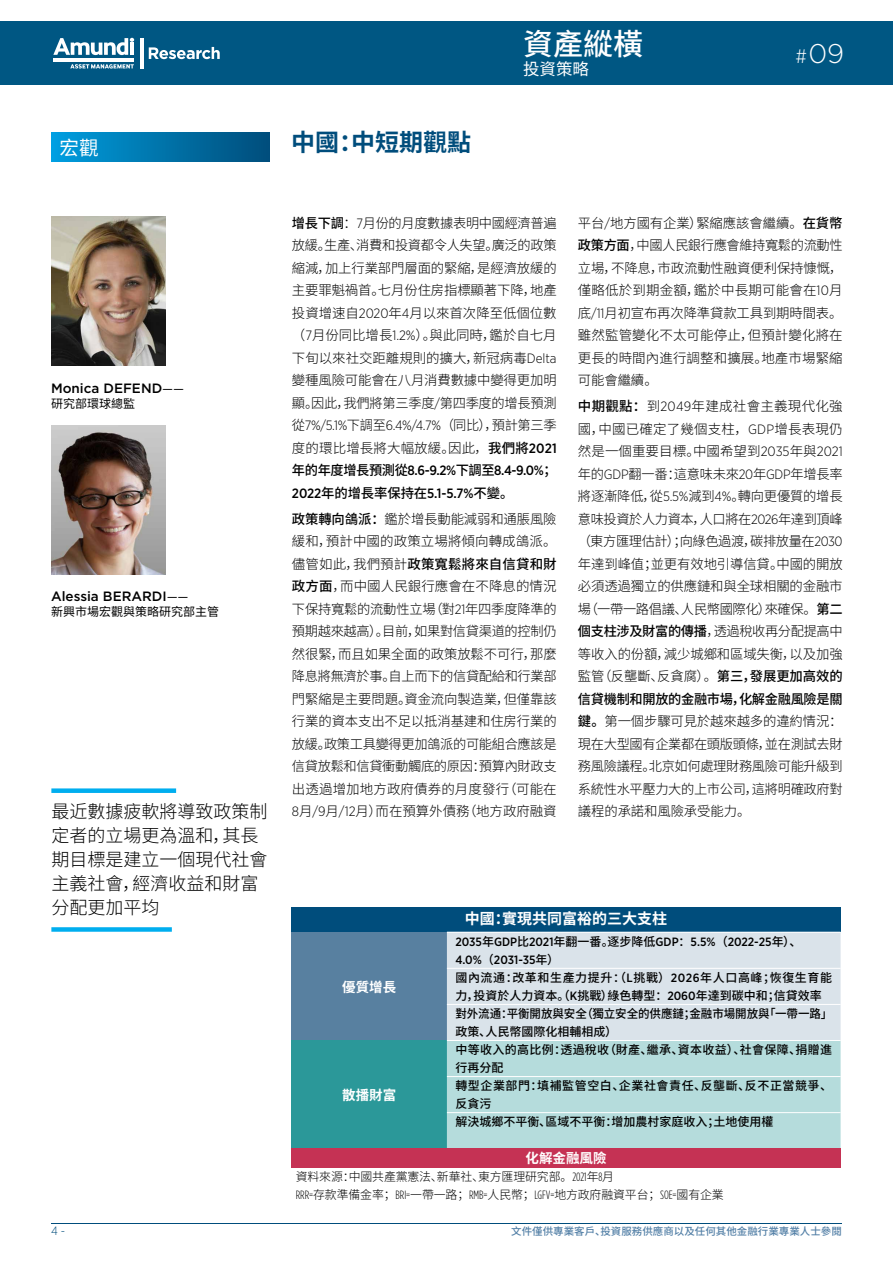
<style>
.page{position:relative;width:893px;height:1263px;background:#fff}
.page>*{position:absolute;margin:0;border:0;box-sizing:border-box;transform-origin:0 0}
.t1{font:500 30px "Noto Sans CJ Ksc";color:#fff}
.t2{font:300 27px "Gotham";color:#fff}
.t3{font:700 24px "Noto Sans CJ Ksc";color:#004d7c}
.t4{font:19.5px "Noto Sans CJ Ksc";color:#fff}
.t5{font:300 18px/24px "Noto Sans CJ Ksc";color:#000}
.t6{font:16.5px "Noto Sans CJ Ksc";color:#fff}
.t7{font:700 15px "Noto Sans CJ Ksc";color:#fff}
.t8{font:300 13.5px/22.5px "Noto Sans CJ Ksc";letter-spacing:-.01em;color:#000;text-align:justify}
.t9{font:500 13.5px/22.5px "Gotham Narrow";color:#000}
.t10{font:300 13.5px "Gotham Narrow";color:#000}
.t11{font:500 13.5px "Gotham";color:#000}
.t12{font:700 13.5px "Noto Sans CJ Ksc";color:#fff}
.t13{font:500 12px/18px "Noto Sans CJ Ksc";color:#000}
.t14{font:500 12px/18px "Noto Sans CJ Ksc";letter-spacing:.025em;color:#000}
.t15{font:300 12px/18px "Noto Sans CJ Ksc";letter-spacing:-.01em;color:#000}
.t16{font:500 12px/18px "Gotham Narrow";color:#000}
.t17{font:12px "Noto Sans CJ Ksc";color:#000}
.t18{font:300 12px "Gotham Narrow";color:#004d7c}
.t19{font:500 10.35px "Noto Sans CJ Ksc";color:#527fa6}
.s1{font-weight:400;font-style:italic;font-size:12px}
.s2{font-family:"Gotham Narrow";font-size:19.5px}
.s3{font-weight:500}
.s4{font-family:"Gotham Narrow"}
.s5{font-family:"Noto Sans CJ Ksc"}
.s6{font-family:"Gotham Narrow";font-weight:500}
.s7{font-family:"Gotham Condensed"}
</style>
<div class="page">
<hr style="left:51px;top:1222px;width:791px;height:1px;background:#004d7c">
<div style="left:0;top:21px;width:893px;height:64px;background:#005783"></div>
<svg style="left:53px;top:38px;width:81px;height:17px"></svg>
<hr style="left:130px;top:43px;width:4px;height:12px;background:#fff">
<hr style="left:53px;top:58px;width:81px;height:3px;background:#fff">
<svg style="left:70px;top:64px;width:64px;height:5px"></svg>
<hr style="left:140px;top:38px;width:3px;height:31px;background:#fff">
<svg style="left:149px;top:47px;width:71px;height:12px"></svg>
<div style="left:51px;top:132px;width:218px;height:30px;background:linear-gradient(to right,#009edf,#004d7b)"></div>
<img style="left:51px;top:217px;width:115px;height:149px">
<img style="left:51px;top:425px;width:115px;height:149px">
<div style="left:51px;top:788px;width:125px;height:5px;background:#00aeef"></div>
<div style="left:51px;top:927px;width:121px;height:5px;background:#00aeef"></div>
<div style="left:291px;top:907px;width:550px;height:25px;background:#004d7c"></div>
<div style="left:291px;top:932px;width:156px;height:108px;background:#5880a0"></div>
<div style="left:291px;top:1040px;width:156px;height:108px;background:#2b9899"></div>
<svg style="left:447px;top:933px;width:394px;height:215px;background:#c7dfe3"></svg>
<div style="left:291px;top:1148px;width:550px;height:19px;background:#c53254"></div>
<hr style="left:447px;top:968px;width:394px;height:1px;background:#fff">
<hr style="left:447px;top:1004px;width:394px;height:1px;background:#fff">
<hr style="left:447px;top:1040px;width:394px;height:1px;background:#fff">
<hr style="left:447px;top:1076px;width:394px;height:1px;background:#fff">
<hr style="left:447px;top:1112px;width:394px;height:1px;background:#fff">
<h3 class="t4" style="left:60px;top:137px;width:40px">宏觀</h3>
<p class="t11" style="left:51px;top:379px;width:134px">Monica DEFEND<span class="s1">——</span></p>
<p class="t17" style="left:51px;top:396px;width:85px">研究部環球總監</p>
<p class="t11" style="left:51px;top:587px;width:139px">Alessia BERARDI<span class="s1">——</span></p>
<p class="t17" style="left:51px;top:605px;width:169px">新興市場宏觀與策略研究部主管</p>
<h3 class="t5" style="left:51px;top:800px;width:217px">最近數據疲軟將導致政策制定者的立場更為溫和，其長期目標是建立一個現代社會主義社會，經濟收益和財富分配更加平均</h3>
<p class="t18" style="left:51px;top:1224px;width:16px">4 -</p>
<h3 class="t3" style="left:291px;top:129px;width:182px">中國：中短期觀點</h3>
<h1 class="t1" style="left:523px;top:27px;width:121px">資產縱橫</h1>
<p class="t6" style="left:523px;top:60px;width:67px">投資策略</p>
<h2 class="t2" style="left:796px;top:37px;width:50px"><span class="s2">#</span> 09</h2>
<p class="t8" style="left:292px;top:212px;width:266px"><span class="s3">增長下調</span>：<span class="s4">7</span>月份的月度數據表明中國經濟普遍放緩。生產、消費和投資都令人失望。廣泛的政策縮減，加上行業部門層面的緊縮，是經濟放緩的主要罪魁禍首。七月份住房指標顯著下降，地產投資增速自<span class="s4">2020</span>年<span class="s4">4</span>月以來首次降至低個位數（<span class="s4">7</span>月份同比增長<span class="s4">1.2%</span>）。與此同時，鑑於自七月下旬以來社交距離規則的擴大，新冠病毒<span class="s4">Delta</span>變種風險可能會在八月消費數據中變得更加明顯。因此，我們將第三季度<span class="s4">/</span>第四季度的增長預測</p>
<p class="t10" style="left:292px;top:417px;width:266px"><span class="s5">從</span>7%/5.1%<span class="s5">下調至</span>6.4%/4.7%<span class="s5">（同比），預計第三季</span></p>
<p class="t8" style="left:292px;top:437px;width:266px">度的環比增長將大幅放緩。因此，<span class="s3">我們將</span><span class="s6">2021</span></p>
<p class="t9" style="left:292px;top:459px;width:266px"><span class="s5">年的年度增長預測從</span>8.6-9.2%<span class="s5">下調至</span>8.4-9.0%<span class="s5">；<br></span>2022<span class="s5">年的增長率保持在</span>5.1-5.7%<span class="s5">不變。</span></p>
<p class="t8" style="left:292px;top:508px;width:266px"><span class="s3">政策轉向鴿派：</span>鑑於增長動能減弱和通脹風險緩和，預計中國的政策立場將傾向轉成鴿派。儘管如此，我們預計<span class="s3">政策寬鬆將來自信貸和財政方面</span>，而中國人民銀行應會在不降息的情況下保持寬鬆的流動性立場（對<span class="s4">21</span>年四季度降準的預期越來越高）。目前，如果對信貸渠道的控制仍然很緊，而且如果全面的政策放鬆不可行，那麼降息將無濟於事。自上而下的信貸配給和行業部門緊縮是主要問題。資金流向製造業，但僅靠該行業的資本支出不足以抵消基建和住房行業的放緩。政策工具變得更加鴿派的可能組合應該是信貸放鬆和信貸衝動觸底的原因：預算內財政支出透過增加地方政府債券的月度發行（可能在<span class="s4">8</span>月<span class="s4">/9</span>月<span class="s4">/12</span>月）而在預算外債務（地方政府融資</p>
<p class="t8" style="left:578px;top:212px;width:266px">平台<span class="s4">/</span>地方國有企業）緊縮應該會繼續。<span class="s3">在貨幣政策方面</span>，中國人民銀行應會維持寬鬆的流動性立場，不降息，市政流動性融資便利保持慷慨，僅略低於到期金額，鑑於中長期可能會在<span class="s4">10</span>月底<span class="s4">/11</span>月初宣布再次降準貸款工具到期時間表。雖然監管變化不太可能停止，但預計變化將在更長的時間內進行調整和擴展。地產市場緊縮可能會繼續。</p>
<p class="t8" style="left:578px;top:395px;width:266px"><span class="s3">中期觀點：</span>到<span class="s4">2049</span>年建成社會主義現代化強國，中國已確定了幾個支柱，<span class="s4">GDP</span>增長表現仍然是一個重要目標。中國希望到<span class="s4">2035</span>年與<span class="s4">2021</span>年的<span class="s4">GDP</span>翻一番：這意味未來<span class="s4">20</span>年<span class="s4">GDP</span>年增長率將逐漸降低，從<span class="s4">5.5%</span>減到<span class="s4">4%</span>。轉向更優質的增長意味投資於人力資本，人口將在<span class="s4">2026</span>年達到頂峰（東方匯理估計）；向綠色過渡，碳排放量在<span class="s4">2030</span>年達到峰值；並更有效地引導信貸。中國的開放必須透過獨立的供應鏈和與全球相關的金融市場（一帶一路倡議、人民幣國際化）來確保。<span class="s3">第二個支柱涉及財富的傳播</span>，透過稅收再分配提高中等收入的份額，減少城鄉和區域失衡，以及加強監管（反壟斷、反貪腐）。<span class="s3">第三，發展更加高效的信貸機制和開放的金融市場，化解金融風險是關鍵。</span>第一個步驟可見於越來越多的違約情況：現在大型國有企業都在頭版頭條，並在測試去財務風險議程。北京如何處理財務風險可能升級到系統性水平壓力大的上市公司，這將明確政府對議程的承諾和風險承受能力。</p>
<p class="t12" style="left:342px;top:979px;width:55px">優質增長</p>
<p class="t7" style="left:465px;top:910px;width:204px">中國：實現共同富裕的三大支柱</p>
<p class="t16" style="left:455px;top:933px;width:348px">2035<span class="s5">年</span>GDP<span class="s5">比</span>2021<span class="s5">年翻一番。逐步降低</span>GDP<span class="s5">：</span>5.5%<span class="s5">（</span>2022-25<span class="s5">年）、<br></span>4.0%<span class="s5">（</span>2031-35<span class="s5">年）</span></p>
<p class="t13" style="left:455px;top:969px;width:378px">國內流通：改革和生產力提升：（<span class="s4">L</span>挑戰）<span class="s4">2026</span>年人口高峰；恢復生育能力，投資於人力資本。（<span class="s4">K</span>挑戰）綠色轉型：<span class="s4">2060</span>年達到碳中和；信貸效率對外流通：平衡開放與安全（獨立安全的供應鏈；金融市場開放與「一帶一路」政策、人民幣國際化相輔相成）</p>
<p class="t14" style="left:455px;top:1041px;width:378px">中等收入的高比例：透過稅收（財產、繼承、資本收益）、社會保障、捐贈進行再分配<br>轉型企業部門：填補監管空白、企業社會責任、反壟斷、反不正當競爭、反貪污<br>解決城鄉不平衡、區域不平衡：增加農村家庭收入；土地使用權</p>
<p class="t12" style="left:526px;top:1150px;width:82px">化解金融風險</p>
<p class="t15" style="left:296px;top:1168px;width:430px">資料來源：中國共產黨憲法、新華社、東方匯理研究部。<span class="s7">2021</span>年<span class="s7">8</span>月<br><span class="s7">RRR=</span>存款準備金率；<span class="s7">BRI=</span>一帶一路；<span class="s7">RMB=</span>人民幣；<span class="s7">LGFV=</span>地方政府融資平台；<span class="s7">SOE=</span>國有企業</p>
<p class="t12" style="left:342px;top:1087px;width:55px">散播財富</p>
<p class="t19" style="left:511px;top:1225px;width:332px">文件僅供專業客戶、投資服務供應商以及任何其他金融行業專業人士參閱</p>
</div>
